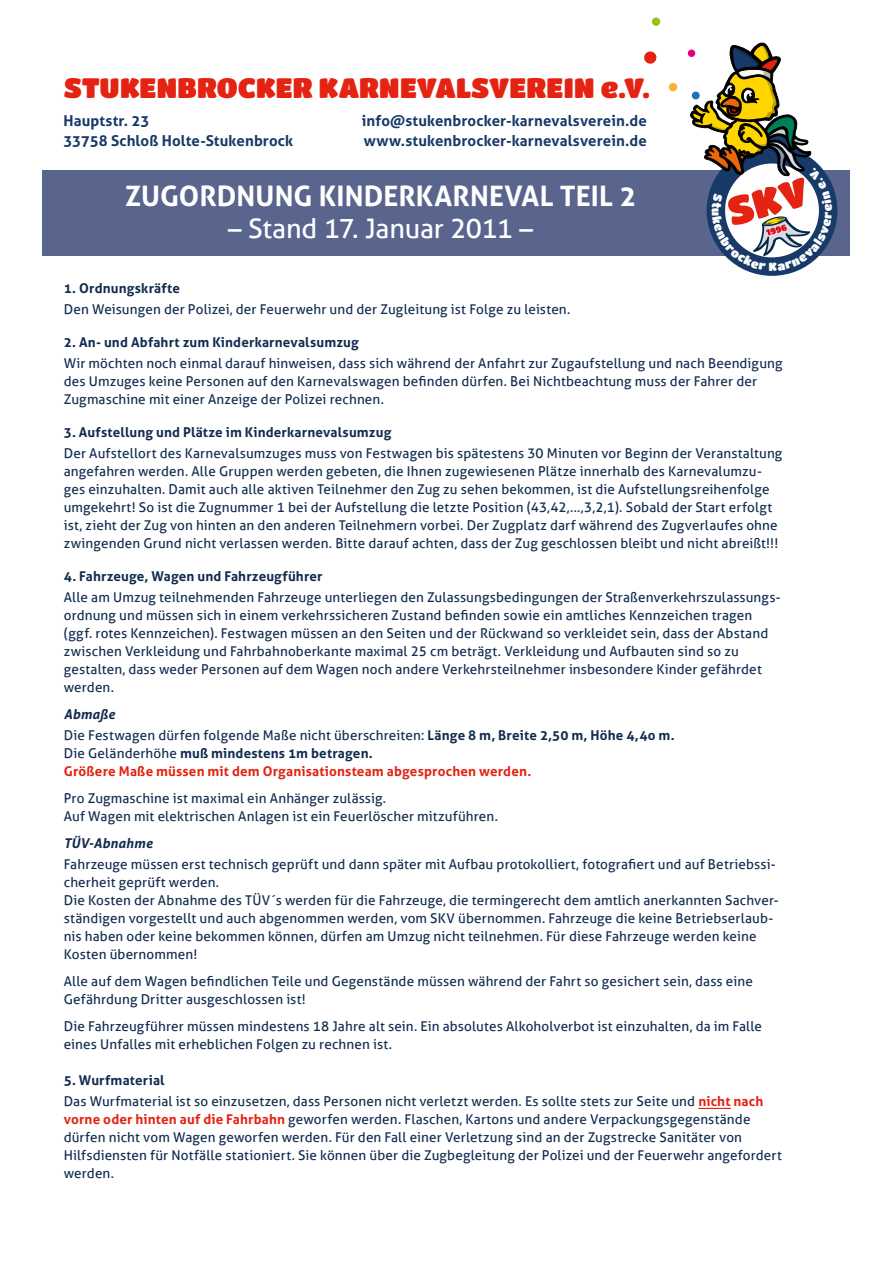
<style>
.page{position:relative;width:893px;height:1263px;background:#fff}
.page>*{position:absolute;margin:0;border:0;box-sizing:border-box;transform-origin:0 0}
.t1{font:700 28.2px "Aller";letter-spacing:.005em;color:#fff}
.t2{font:27.75px "Titan One";color:#e42313}
.t3{font:27px "Aller";letter-spacing:-.01em;color:#fff}
.t4{font:700 15px/19.5px "Aller";letter-spacing:.005em;color:#183a68}
.t5{font:13.5px/18px "Aller";letter-spacing:.01em;color:#122c50}
.t6{font:700 13.5px "Aller";letter-spacing:.015em;color:#122c50}
.t7{font:700 13.5px/18px "Aller";letter-spacing:.01em;color:#e42313}
.t8{font:italic 700 13.5px "Aller";letter-spacing:.01em;color:#122c50}
.s1{font-weight:700;font-style:italic}
.s2{font-weight:700}
.s3{font-weight:400;color:#122c50}
.s4{color:#122c50}
.s5{font-weight:700;color:#e42313}
</style>
<div class="page">
<div style="left:43px;top:170px;width:807px;height:85px;background:#59658d"></div>
<hr style="left:698px;top:1108px;width:33px;height:1px;background:#e42313">
<svg style="left:644px;top:51px;width:13px;height:13px"></svg>
<svg style="left:668px;top:82px;width:10px;height:10px"></svg>
<svg style="left:687px;top:49px;width:9px;height:8px"></svg>
<svg style="left:652px;top:17px;width:9px;height:9px"></svg>
<svg style="left:690px;top:43px;width:147px;height:233px"></svg>
<h2 class="t2" style="left:64px;top:71px;width:588px">STUKENBROCKER KARNEVALSVEREIN e.V.</h2>
<p class="t4" style="left:63px;top:111px;width:231px">Hauptstr. 23<br>33758 Schloß Holte-Stukenbrock</p>
<p class="t4" style="left:362px;top:111px;width:286px">info@stukenbrocker-karnevalsverein.de www.stukenbrocker-karnevalsverein.de</p>
<h1 class="t1" style="left:125px;top:178px;width:513px">ZUGORDNUNG KINDERKARNEVAL TEIL 2</h1>
<h3 class="t3" style="left:228px;top:212px;width:306px">– Stand 17. Januar 2011 –</h3>
<p class="t6" style="left:64px;top:280px;width:118px">1. Ordnungskräfte</p>
<p class="t5" style="left:64px;top:300px;width:508px">Den Weisungen der Polizei, der Feuerwehr und der Zugleitung ist Folge zu leisten.</p>
<p class="t6" style="left:64px;top:334px;width:296px">2. An- und Abfahrt zum Kinderkarnevalsumzug</p>
<p class="t5" style="left:64px;top:354px;width:720px">Wir möchten noch einmal darauf hinweisen, dass sich während der Anfahrt zur Zugaufstellung und nach Beendigung des Umzuges keine Personen auf den Karnevalswagen befinden dürfen. Bei Nichtbeachtung muss der Fahrer der<br>Zugmaschine mit einer Anzeige der Polizei rechnen.</p>
<p class="t6" style="left:64px;top:424px;width:329px">3. Aufstellung und Plätze im Kinderkarnevalsumzug</p>
<p class="t5" style="left:64px;top:444px;width:720px">Der Aufstellort des Karnevalsumzuges muss von Festwagen bis spätestens 30 Minuten vor Beginn der Veranstaltung angefahren werden. Alle Gruppen werden gebeten, die Ihnen zugewiesenen Plätze innerhalb des Karnevalumzu&shy;ges einzuhalten. Damit auch alle aktiven Teilnehmer den Zug zu sehen bekommen, ist die Aufstellungsreihenfolge umgekehrt! So ist die Zugnummer 1 bei der Aufstellung die letzte Position (43,42,...,3,2,1). Sobald der Start erfolgt ist, zieht der Zug von hinten an den anderen Teilnehmern vorbei. Der Zugplatz darf während des Zugverlaufes ohne zwingenden Grund nicht verlassen werden. Bitte darauf achten, dass der Zug geschlossen bleibt und nicht abreißt!!!</p>
<p class="t6" style="left:64px;top:568px;width:260px">4. Fahrzeuge, Wagen und Fahrzeugführer</p>
<p class="t5" style="left:64px;top:588px;width:718px">Alle am Umzug teilnehmenden Fahrzeuge unterliegen den Zulassungsbedingungen der Straßenverkehrszulassungs&shy;ordnung und müssen sich in einem verkehrssicheren Zustand befinden sowie ein amtliches Kennzeichen tragen (ggf. rotes Kennzeichen). Festwagen müssen an den Seiten und der Rückwand so verkleidet sein, dass der Abstand zwischen Verkleidung und Fahrbahnoberkante maximal 25 cm beträgt. Verkleidung und Aufbauten sind so zu gestalten, dass weder Personen auf dem Wagen noch andere Verkehrsteilnehmer insbesondere Kinder gefährdet werden.</p>
<p class="t5" style="left:64px;top:703px;width:612px;line-height:21px"><span class="s1">Abmaße<br></span>Die Festwagen dürfen folgende Maße nicht überschreiten: <span class="s2">Länge 8 m, Breite 2,50 m, Höhe 4,4o m.</span></p>
<p class="t7" style="left:64px;top:744px;width:469px"><span class="s3">Die Geländerhöhe</span> <span class="s4">muß mindestens 1m betragen.<br></span>Größere Maße müssen mit dem Organisationsteam abgesprochen werden.</p>
<p class="t5" style="left:64px;top:789px;width:436px">Pro Zugmaschine ist maximal ein Anhänger zulässig.<br>Auf Wagen mit elektrischen Anlagen ist ein Feuerlöscher mitzuführen.</p>
<p class="t8" style="left:64px;top:834px;width:90px">TÜV-Abnahme</p>
<p class="t5" style="left:64px;top:855px;width:716px">Fahrzeuge müssen erst technisch geprüft und dann später mit Aufbau protokolliert, fotografiert und auf Betriebssi&shy;cherheit geprüft werden.<br>Die Kosten der Abnahme des TÜV´s werden für die Fahrzeuge, die termingerecht dem amtlich anerkannten Sachver&shy;ständigen vorgestellt und auch abgenommen werden, vom SKV übernommen. Fahrzeuge die keine Betriebserlaub&shy;nis haben oder keine bekommen können, dürfen am Umzug nicht teilnehmen. Für diese Fahrzeuge werden keine Kosten übernommen!</p>
<p class="t5" style="left:64px;top:972px;width:691px">Alle auf dem Wagen befindlichen Teile und Gegenstände müssen während der Fahrt so gesichert sein, dass eine<br>Gefährdung Dritter ausgeschlossen ist!</p>
<p class="t5" style="left:64px;top:1017px;width:700px">Die Fahrzeugführer müssen mindestens 18 Jahre alt sein. Ein absolutes Alkoholverbot ist einzuhalten, da im Falle eines Unfalles mit erheblichen Folgen zu rechnen ist.</p>
<p class="t5" style="left:64px;top:1069px;width:701px;line-height:21px"><span class="s2">5. Wurfmaterial<br></span>Das Wurfmaterial ist so einzusetzen, dass Personen nicht verletzt werden. Es sollte stets zur Seite und <span class="s5">nicht nach</span></p>
<p class="t5" style="left:64px;top:1110px;width:720px"><span class="s5">vorne oder hinten auf die Fahrbahn</span> geworfen werden. Flaschen, Kartons und andere Verpackungsgegenstände dürfen nicht vom Wagen geworfen werden. Für den Fall einer Verletzung sind an der Zugstrecke Sanitäter von Hilfsdiensten für Notfälle stationiert. Sie können über die Zugbegleitung der Polizei und der Feuerwehr angefordert werden.</p>
</div>
